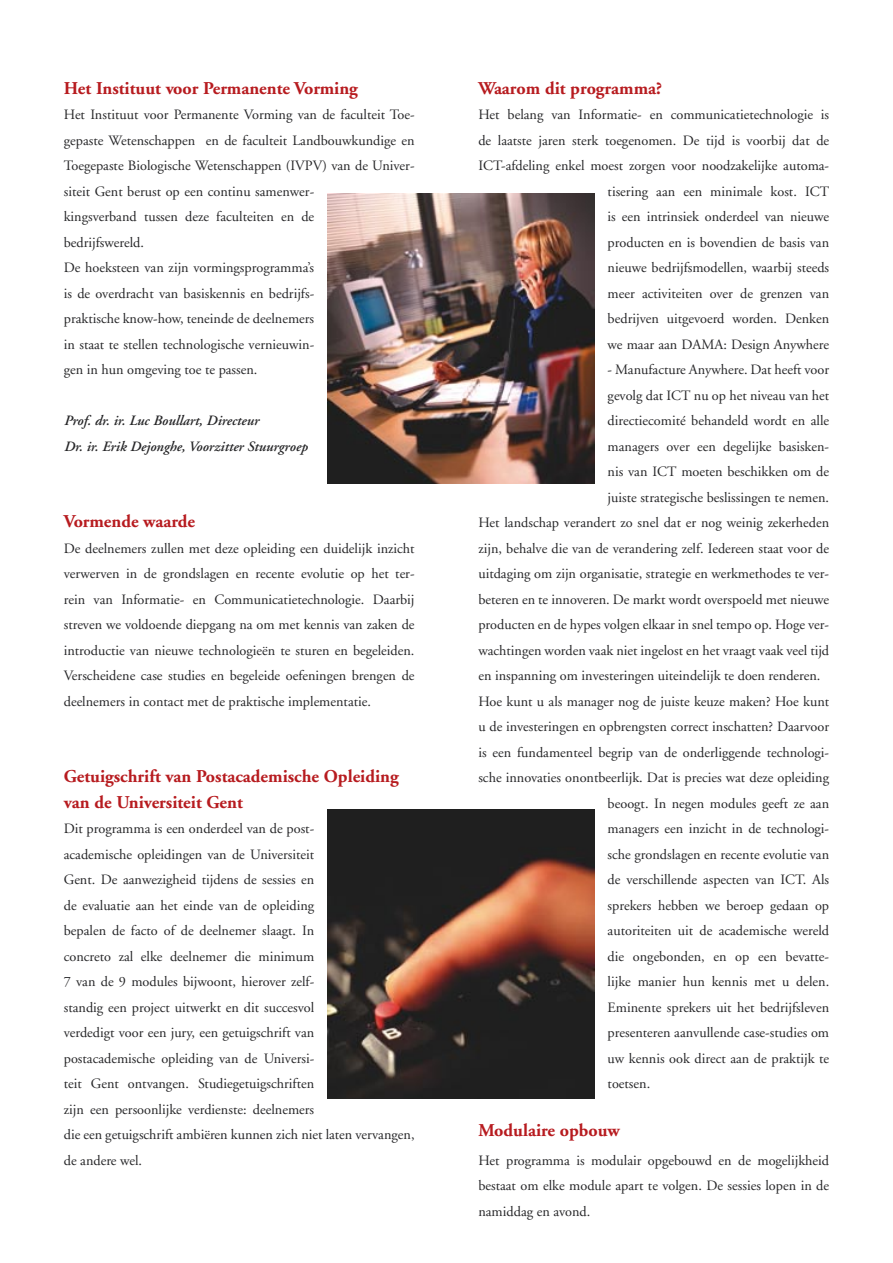
<style>
.page{position:relative;width:893px;height:1263px;background:#fff}
.page>*{position:absolute;margin:0;border:0;box-sizing:border-box;transform-origin:0 0}
.t1{font:700 18px/25.5px "Adobe Garamond";color:#b71b1f}
.t2{font:14.25px/25.5px "Adobe Garamond";color:#262628}
.t3{font:italic 600 14.25px/25.5px "Adobe Garamond";color:#262628}
</style>
<div class="page">
<img style="left:327px;top:809px;width:268px;height:289px">
<img style="left:327px;top:194px;width:268px;height:289px">
<p class="t1" style="left:64px;top:75px;width:296px">Het Instituut voor Permanente Vorming</p>
<p class="t2" style="left:64px;top:102px;width:352px">Het Instituut voor Permanente Vorming van de faculteit Toe&shy;gepaste Wetenschappen en de faculteit Landbouwkundige en Toegepaste Biologische Wetenschappen (IVPV) van de Univer&shy;siteit Gent berust op een continu samenwer-<br>kingsverband tussen deze faculteiten en de<br>bedrijfswereld.<br>De hoeksteen van zijn vormingsprogramma’s<br>is de overdracht van basiskennis en bedrijfs-<br>praktische know-how, teneinde de deelnemers<br>in staat te stellen technologische vernieuwin-<br>gen in hun omgeving toe te passen.</p>
<p class="t3" style="left:64px;top:408px;width:245px">Prof. dr. ir. Luc Boullart, Directeur<br>Dr. ir. Erik Dejonghe, Voorzitter Stuurgroep</p>
<p class="t1" style="left:64px;top:509px;width:133px">Vormende waarde</p>
<p class="t2" style="left:64px;top:536px;width:352px;text-align:justify">De deelnemers zullen met deze opleiding een duidelijk inzicht verwerven in de grondslagen en recente evolutie op het ter&shy;rein van Informatie- en Communicatietechnologie. Daarbij streven we voldoende diepgang na om met kennis van zaken de introductie van nieuwe technologieën te sturen en begeleiden.<br>Verscheidene case studies en begeleide oefeningen brengen de deelnemers in contact met de praktische implementatie.</p>
<p class="t1" style="left:64px;top:764px;width:336px">Getuigschrift van Postacademische Opleiding van de Universiteit Gent</p>
<p class="t2" style="left:64px;top:816px;width:352px">Dit programma is een onderdeel van de post-<br>academische opleidingen van de Universiteit<br>Gent. De aanwezigheid tijdens de sessies en<br>de evaluatie aan het einde van de opleiding<br>bepalen de facto of de deelnemer slaagt. In<br>concreto zal elke deelnemer die minimum<br>7 van de 9 modules bijwoont, hierover zelf-<br>standig een project uitwerkt en dit succesvol<br>verdedigt voor een jury, een getuigschrift van<br>postacademische opleiding van de Universi-<br>teit Gent ontvangen. Studiegetuigschriften<br>zijn een persoonlijke verdienste: deelnemers<br>die een getuigschrift ambiëren kunnen zich niet laten vervangen, de andere wel.</p>
<p class="t1" style="left:478px;top:75px;width:185px">Waarom dit programma?</p>
<p class="t2" style="left:478px;top:102px;width:352px;text-align:right">Het belang van Informatie- en communicatietechnologie is de laatste jaren sterk toegenomen. De tijd is voorbij dat de ICT-afdeling enkel moest zorgen voor noodzakelijke automa&shy;tisering aan een minimale kost. ICT<br>is een intrinsiek onderdeel van nieuwe<br>producten en is bovendien de basis van<br>nieuwe bedrijfsmodellen, waarbij steeds<br>meer activiteiten over de grenzen van<br>bedrijven uitgevoerd worden. Denken<br>we maar aan DAMA: Design Anywhere</p>
<p class="t2" style="left:608px;top:357px;width:223px">- Manufacture Anywhere. Dat heeft voor</p>
<p class="t2" style="left:608px;top:383px;width:223px">gevolg dat ICT nu op het niveau van het</p>
<p class="t2" style="left:608px;top:408px;width:223px">directiecomité behandeld wordt en alle</p>
<p class="t2" style="left:608px;top:434px;width:223px">managers over een degelijke basisken-</p>
<p class="t2" style="left:608px;top:459px;width:223px">nis van ICT moeten beschikken om de</p>
<p class="t2" style="left:608px;top:485px;width:223px">juiste strategische beslissingen te nemen.</p>
<p class="t2" style="left:478px;top:510px;width:352px">Het landschap verandert zo snel dat er nog weinig zekerheden</p>
<p class="t2" style="left:478px;top:536px;width:352px">zijn, behalve die van de verandering zelf. Iedereen staat voor de</p>
<p class="t2" style="left:478px;top:561px;width:352px">uitdaging om zijn organisatie, strategie en werkmethodes te ver-</p>
<p class="t2" style="left:478px;top:587px;width:352px">beteren en te innoveren. De markt wordt overspoeld met nieuwe</p>
<p class="t2" style="left:478px;top:612px;width:352px">producten en de hypes volgen elkaar in snel tempo op. Hoge ver-</p>
<p class="t2" style="left:478px;top:638px;width:352px">wachtingen worden vaak niet ingelost en het vraagt vaak veel tijd</p>
<p class="t2" style="left:478px;top:663px;width:344px">en inspanning om investeringen uiteindelijk te doen renderen.</p>
<p class="t2" style="left:478px;top:689px;width:352px">Hoe kunt u als manager nog de juiste keuze maken? Hoe kunt</p>
<p class="t2" style="left:478px;top:714px;width:352px">u de investeringen en opbrengsten correct inschatten? Daarvoor</p>
<p class="t2" style="left:478px;top:740px;width:352px">is een fundamenteel begrip van de onderliggende technologi-</p>
<p class="t2" style="left:478px;top:765px;width:352px">sche innovaties onontbeerlijk. Dat is precies wat deze opleiding</p>
<p class="t2" style="left:608px;top:791px;width:223px">beoogt. In negen modules geeft ze aan</p>
<p class="t2" style="left:608px;top:816px;width:223px">managers een inzicht in de technologi-</p>
<p class="t2" style="left:608px;top:842px;width:223px">sche grondslagen en recente evolutie van</p>
<p class="t2" style="left:608px;top:867px;width:223px">de verschillende aspecten van ICT. Als</p>
<p class="t2" style="left:608px;top:893px;width:223px">sprekers hebben we beroep gedaan op</p>
<p class="t2" style="left:608px;top:918px;width:223px">autoriteiten uit de academische wereld</p>
<p class="t2" style="left:608px;top:944px;width:223px">die ongebonden, en op een bevatte-</p>
<p class="t2" style="left:608px;top:969px;width:223px">lijke manier hun kennis met u delen.</p>
<p class="t2" style="left:608px;top:995px;width:223px">Eminente sprekers uit het bedrijfsleven</p>
<p class="t2" style="left:608px;top:1020px;width:223px">presenteren aanvullende case-studies om</p>
<p class="t2" style="left:608px;top:1046px;width:223px">uw kennis ook direct aan de praktijk te</p>
<p class="t2" style="left:608px;top:1071px;width:44px">toetsen.</p>
<p class="t1" style="left:478px;top:1118px;width:143px">Modulaire opbouw</p>
<p class="t2" style="left:478px;top:1148px;width:352px;text-align:justify">Het programma is modulair opgebouwd en de mogelijkheid bestaat om elke module apart te volgen. De sessies lopen in de namiddag en avond.</p>
</div>
